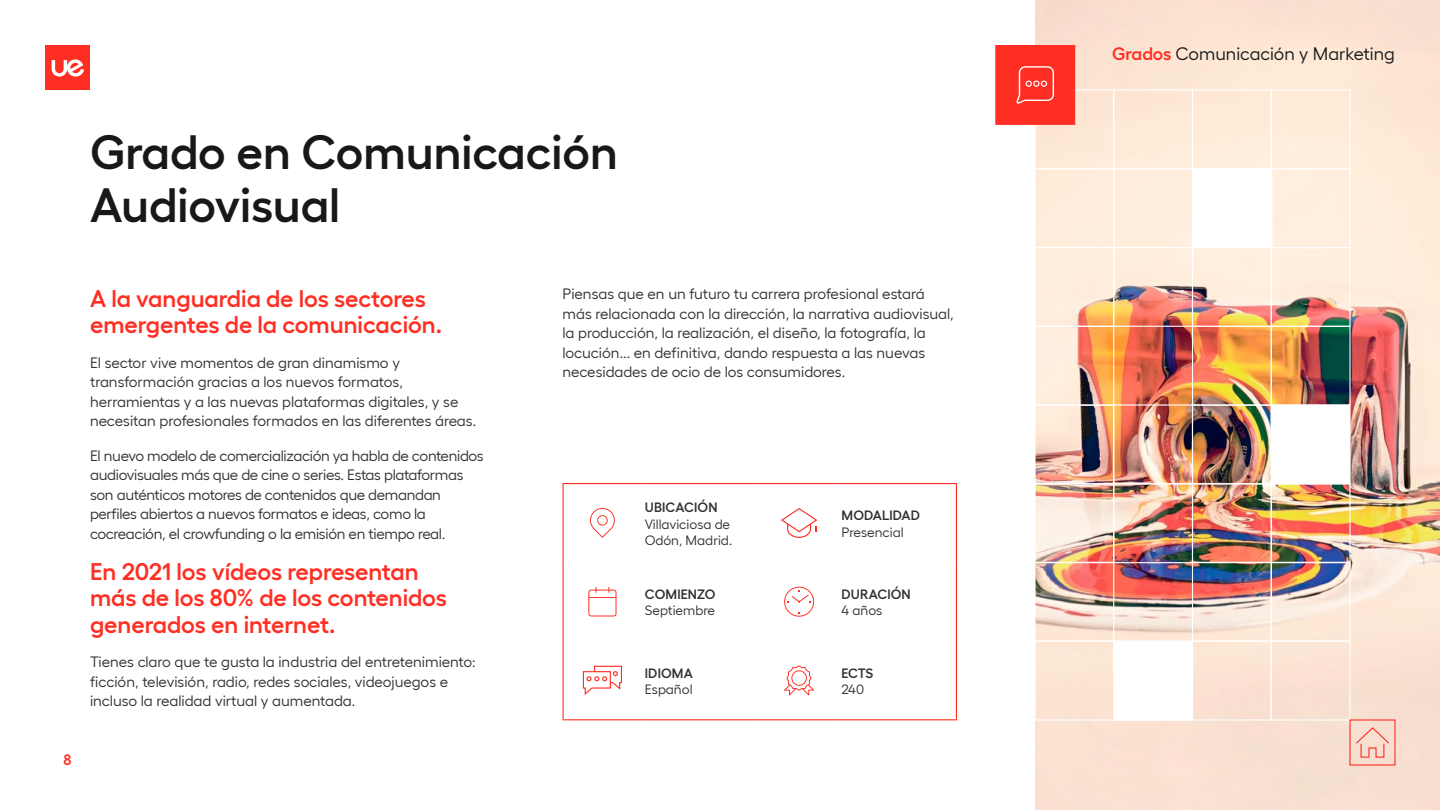
<style>
.page{position:relative;width:1440px;height:810px;background:#fff}
.page>*{position:absolute;margin:0;border:0;box-sizing:border-box;transform-origin:0 0}
.t1{font:600 48px/52.8px "Hellix";color:#181818}
.t2{font:600 24px/26.4px "Hellix";letter-spacing:-.005em;color:#ff2e23}
.t3{font:18px "Hellix";color:#181818}
.t4{font:15px/19.5px "Hellix";letter-spacing:-.015em;color:#313131}
.t5{font:600 15px "Hellix";color:#ff2e23}
.t6{font:13.5px/16.2px "Hellix";color:#313131}
.t7{font:600 13.5px "Hellix";letter-spacing:.01em;color:#313131}
.s1{font-weight:600;color:#ff2e23}
</style>
<div class="page">
<img style="left:1035px;top:0;width:405px;height:810px">
<div style="left:1271px;top:641px;width:80px;height:80px;border:1px solid #fff"></div>
<div style="left:1271px;top:483px;width:80px;height:80px;border:1px solid #fff"></div>
<div style="left:1271px;top:168px;width:80px;height:80px;border:1px solid #fff"></div>
<div style="left:1271px;top:562px;width:80px;height:80px;border:1px solid #fff"></div>
<div style="left:1271px;top:404px;width:80px;height:80px;background:#fff;border:1px solid #fff"></div>
<div style="left:1271px;top:247px;width:80px;height:80px;border:1px solid #fff"></div>
<div style="left:1271px;top:89px;width:80px;height:80px;border:1px solid #fff"></div>
<div style="left:1113px;top:483px;width:80px;height:80px;border:1px solid #fff"></div>
<div style="left:1192px;top:168px;width:80px;height:80px;background:#fff"></div>
<div style="left:1113px;top:168px;width:80px;height:80px;border:1px solid #fff"></div>
<div style="left:1113px;top:641px;width:80px;height:80px;background:#fff;border:1px solid #fff"></div>
<div style="left:1113px;top:404px;width:80px;height:80px;border:1px solid #fff"></div>
<div style="left:1113px;top:247px;width:80px;height:80px;border:1px solid #fff"></div>
<div style="left:1113px;top:89px;width:80px;height:80px;border:1px solid #fff"></div>
<div style="left:1192px;top:641px;width:80px;height:80px;border:1px solid #fff"></div>
<div style="left:1192px;top:483px;width:80px;height:80px;border:1px solid #fff"></div>
<div style="left:1192px;top:326px;width:80px;height:80px;border:1px solid #fff"></div>
<div style="left:1192px;top:562px;width:80px;height:80px;border:1px solid #fff"></div>
<div style="left:1192px;top:404px;width:80px;height:80px;border:1px solid #fff"></div>
<div style="left:1192px;top:247px;width:80px;height:80px;border:1px solid #fff"></div>
<div style="left:1192px;top:89px;width:80px;height:80px;border:1px solid #fff"></div>
<div style="left:1034px;top:641px;width:80px;height:80px;border:1px solid #fff"></div>
<div style="left:1034px;top:483px;width:80px;height:80px;border:1px solid #fff"></div>
<div style="left:1034px;top:326px;width:80px;height:80px;border:1px solid #fff"></div>
<div style="left:1034px;top:168px;width:80px;height:80px;border:1px solid #fff"></div>
<div style="left:1034px;top:562px;width:80px;height:80px;border:1px solid #fff"></div>
<div style="left:1034px;top:404px;width:80px;height:80px;border:1px solid #fff"></div>
<div style="left:1034px;top:247px;width:80px;height:80px;border:1px solid #fff"></div>
<div style="left:1034px;top:89px;width:80px;height:80px;border:1px solid #fff"></div>
<hr style="left:562px;top:483px;width:80px;height:1px;background:#ff2e23">
<hr style="left:562px;top:484px;width:2px;height:78px;background:#ff2e23">
<hr style="left:642px;top:483px;width:118px;height:1px;background:#ff2e23">
<hr style="left:760px;top:483px;width:78px;height:1px;background:#ff2e23">
<hr style="left:838px;top:483px;width:119px;height:1px;background:#ff2e23">
<hr style="left:956px;top:484px;width:1px;height:78px;background:#ff2e23">
<hr style="left:562px;top:562px;width:2px;height:79px;background:#ff2e23">
<hr style="left:956px;top:562px;width:1px;height:79px;background:#ff2e23">
<hr style="left:562px;top:641px;width:2px;height:78px;background:#ff2e23">
<hr style="left:956px;top:641px;width:1px;height:78px;background:#ff2e23">
<hr style="left:562px;top:719px;width:80px;height:1px;background:#ff2e23">
<hr style="left:642px;top:719px;width:118px;height:1px;background:#ff2e23">
<hr style="left:760px;top:719px;width:78px;height:1px;background:#ff2e23">
<hr style="left:838px;top:719px;width:119px;height:1px;background:#ff2e23">
<svg style="left:590px;top:508px;width:25px;height:30px"></svg>
<svg style="left:781px;top:508px;width:36px;height:30px"></svg>
<svg style="left:588px;top:587px;width:29px;height:29px"></svg>
<svg style="left:784px;top:587px;width:30px;height:30px"></svg>
<svg style="left:582px;top:665px;width:40px;height:30px"></svg>
<svg style="left:784px;top:665px;width:30px;height:30px"></svg>
<div style="left:995px;top:45px;width:80px;height:80px;background:#ff2e23;border:1px solid #ff2e23"></div>
<svg style="left:1016px;top:66px;width:38px;height:38px"></svg>
<div style="left:45px;top:45px;width:45px;height:45px;background:#ff2e23"></div>
<svg style="left:52px;top:59px;width:32px;height:18px"></svg>
<svg style="left:1349px;top:719px;width:47px;height:47px;background:#f8c4b7"></svg>
<h1 class="t1" style="left:90px;top:120px;width:529px">Grado en Comunicación<br>Audiovisual</h1>
<p class="t5" style="left:63px;top:748px;width:10px">8</p>
<h2 class="t2" style="left:90px;top:283px;width:354px">A la vanguardia de los sectores emergentes de la comunicación.</h2>
<p class="t4" style="left:90px;top:351px;width:388px">El sector vive momentos de gran dinamismo y transformación gracias a los nuevos formatos, herramientas y a las nuevas plataformas digitales, y se necesitan profesionales formados en las diferentes áreas.</p>
<p class="t4" style="left:90px;top:444px;width:395px">El nuevo modelo de comercialización ya habla de contenidos audiovisuales más que de cine o series. Estas plataformas son auténticos motores de contenidos que demandan perfiles abiertos a nuevos formatos e ideas, como la cocreación, el crowfunding o la emisión en tiempo real.</p>
<h2 class="t2" style="left:90px;top:556px;width:359px">En 2021 los vídeos representan más de los 80% de los contenidos generados en internet.</h2>
<p class="t4" style="left:90px;top:651px;width:387px">Tienes claro que te gusta la industria del entretenimiento: ficción, televisión, radio, redes sociales, videojuegos e incluso la realidad virtual y aumentada.</p>
<p class="t4" style="left:563px;top:283px;width:393px">Piensas que en un futuro tu carrera profesional estará más relacionada con la dirección, la narrativa audiovisual, la producción, la realización, el diseño, la fotografía, la locución... en definitiva, dando respuesta a las nuevas necesidades de ocio de los consumidores.</p>
<p class="t7" style="left:645px;top:497px;width:74px">UBICACIÓN</p>
<p class="t6" style="left:645px;top:514px;width:89px">Villaviciosa de<br>Odón, Madrid.</p>
<p class="t7" style="left:645px;top:584px;width:72px">COMIENZO</p>
<p class="t6" style="left:645px;top:601px;width:72px">Septiembre</p>
<p class="t7" style="left:645px;top:663px;width:49px">IDIOMA</p>
<p class="t6" style="left:645px;top:680px;width:49px">Español</p>
<p class="t7" style="left:842px;top:505px;width:80px">MODALIDAD</p>
<p class="t6" style="left:841px;top:522px;width:64px">Presencial</p>
<p class="t7" style="left:842px;top:584px;width:71px">DURACIÓN</p>
<p class="t6" style="left:841px;top:601px;width:42px">4 años</p>
<p class="t7" style="left:842px;top:663px;width:33px">ECTS</p>
<p class="t6" style="left:841px;top:680px;width:24px">240</p>
<p class="t3" style="left:1112px;top:40px;width:284px"><span class="s1">Grados</span> Comunicación y Marketing</p>
</div>
